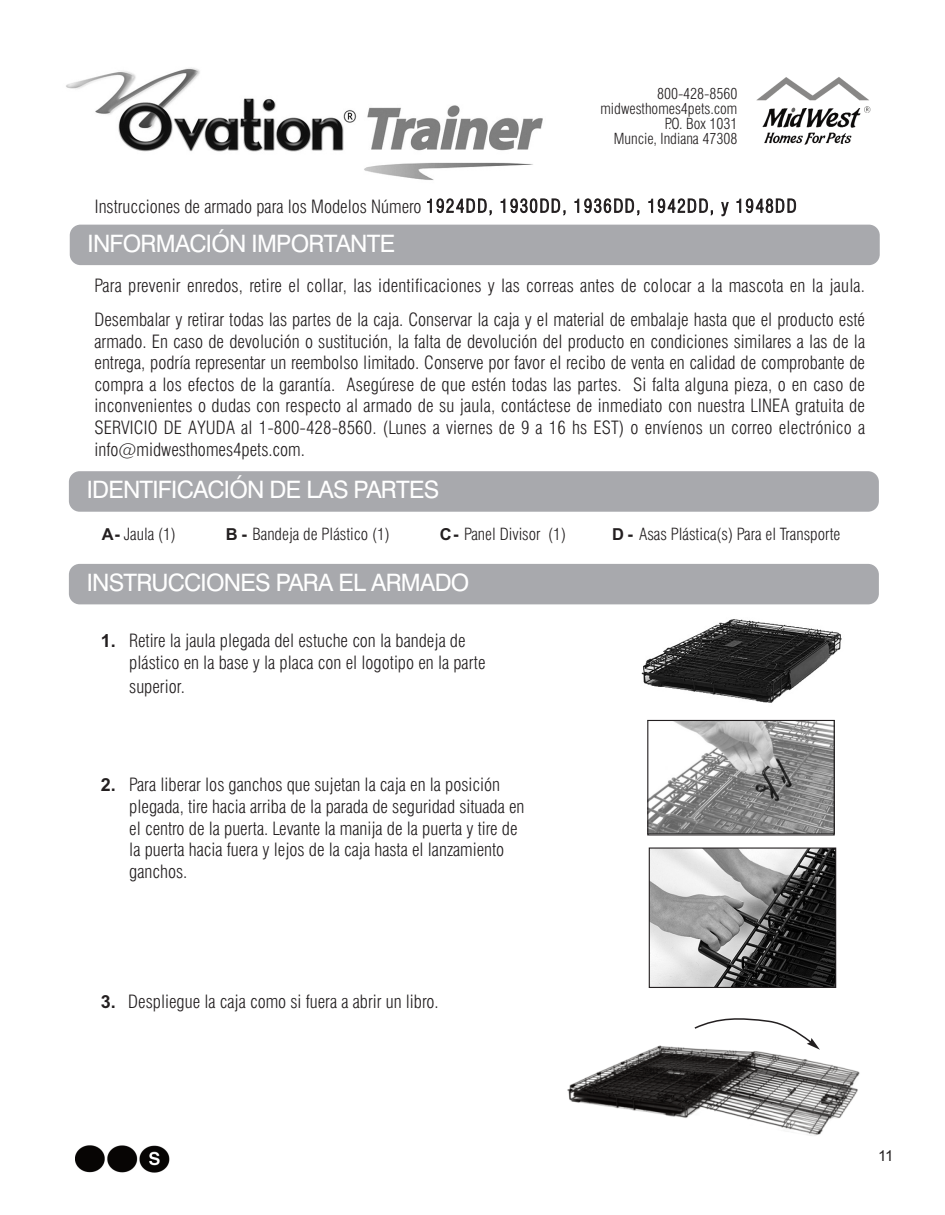
<style>
.page{position:relative;width:945px;height:1215px;background:#fff}
.page>*{position:absolute;margin:0;border:0;box-sizing:border-box;transform-origin:0 0}
.t1{font:24px "Swiss 721 BT";letter-spacing:-.03em;color:#fff}
.t2{font:300 condensed 18px/21.6px "Swiss 721 BT";color:#231f20}
.t3{font:300 condensed 16.5px "Swiss 721 BT";color:#231f20}
.t4{font:300 condensed 15px/15px "Swiss 721 BT";color:#231f20;text-align:right}
.t5{font:15px "Arial";color:#231f20}
.s1{font-family:"Arial";font-weight:700;font-stretch:normal}
</style>
<div class="page">
<div style="left:70px;top:225px;width:810px;height:40px;background:#a8a9ad;border-radius:11px"></div>
<div style="left:69px;top:471px;width:810px;height:41px;background:#a8a9ad;border-radius:11px"></div>
<img style="left:76px;top:1145px;width:94px;height:28px">
<svg style="left:648px;top:944px;width:1px;height:31px"></svg>
<div style="left:69px;top:564px;width:810px;height:40px;background:#a8a9ad;border-radius:11px"></div>
<img style="left:641px;top:619px;width:201px;height:84px">
<img style="left:567px;top:1045px;width:293px;height:91px">
<svg style="left:693px;top:1018px;width:128px;height:32px"></svg>
<img style="left:756px;top:77px;width:115px;height:68px">
<img style="left:649px;top:722px;width:184px;height:112px">
<div style="left:647px;top:720px;width:188px;height:116px;border:1px solid #231f20"></div>
<img style="left:651px;top:850px;width:183px;height:136px">
<div style="left:649px;top:848px;width:187px;height:140px;border:1px solid #231f20"></div>
<img style="left:66px;top:67px;width:477px;height:113px">
<p class="t4" style="left:600px;top:88px;width:138px">800-428-8560 midwesthomes4pets.com<br>P.O. Box 1031<br>Muncie, Indiana 47308</p>
<p class="t2" style="left:95px;top:197px;width:703px">Instrucciones de armado para los Modelos Número 1924DD, 1930DD, 1936DD, 1942DD, y 1948DD</p>
<h1 class="t1" style="left:88px;top:235px;width:309px">INFORMACIÓN IMPORTANTE</h1>
<p class="t2" style="left:94px;top:271px;width:772px;line-height:33.6px">Para prevenir enredos, retire el collar, las identificaciones y las correas antes de colocar a la mascota en la jaula.<br>Desembalar y retirar todas las partes de la caja. Conservar la caja y el material de embalaje hasta que el producto esté</p>
<p class="t2" style="left:94px;top:332px;width:772px;text-align:justify">armado. En caso de devolución o sustitución, la falta de devolución del producto en condiciones similares a las de la entrega, podría representar un reembolso limitado. Conserve por favor el recibo de venta en calidad de comprobante de compra a los efectos de la garantía. Asegúrese de que estén todas las partes. Si falta alguna pieza, o en caso de inconvenientes o dudas con respecto al armado de su jaula, contáctese de inmediato con nuestra LINEA gratuita de SERVICIO DE AYUDA al 1-800-428-8560. (Lunes a viernes de 9 a 16 hs EST) o envíenos un correo electrónico a info@midwesthomes4pets.com.</p>
<h1 class="t1" style="left:87px;top:481px;width:354px">IDENTIFICACIÓN DE LAS PARTES</h1>
<p class="t3" style="left:102px;top:528px;width:76px"><span class="s1">A-</span> Jaula (1)</p>
<p class="t3" style="left:226px;top:528px;width:165px"><span class="s1">B -</span> Bandeja de Plástico (1)</p>
<p class="t3" style="left:440px;top:528px;width:128px"><span class="s1">C-</span> Panel Divisor (1)</p>
<p class="t3" style="left:612px;top:528px;width:230px"><span class="s1">D -</span> Asas Plástica(s) Para el Transporte</p>
<h1 class="t1" style="left:87px;top:574px;width:384px">INSTRUCCIONES PARA EL ARMADO</h1>
<p class="t2" style="left:129px;top:631px;width:358px;text-indent:-29px"><span class="s1">1.</span> Retire la jaula plegada del estuche con la bandeja de plástico en la base y la placa con el logotipo en la parte</p>
<p class="t2" style="left:129px;top:677px;width:57px">superior.</p>
<p class="t2" style="left:129px;top:775px;width:397px;text-indent:-29px"><span class="s1">2.</span> Para liberar los ganchos que sujetan la caja en la posición plegada, tire hacia arriba de la parada de seguridad situada en el centro de la puerta. Levante la manija de la puerta y tire de la puerta hacia fuera y lejos de la caja hasta el lanzamiento ganchos.</p>
<p class="t2" style="left:101px;top:992px;width:340px"><span class="s1">3.</span> Despliegue la caja como si fuera a abrir un libro.</p>
<p class="t5" style="left:878px;top:1147px;width:17px">11</p>
</div>
